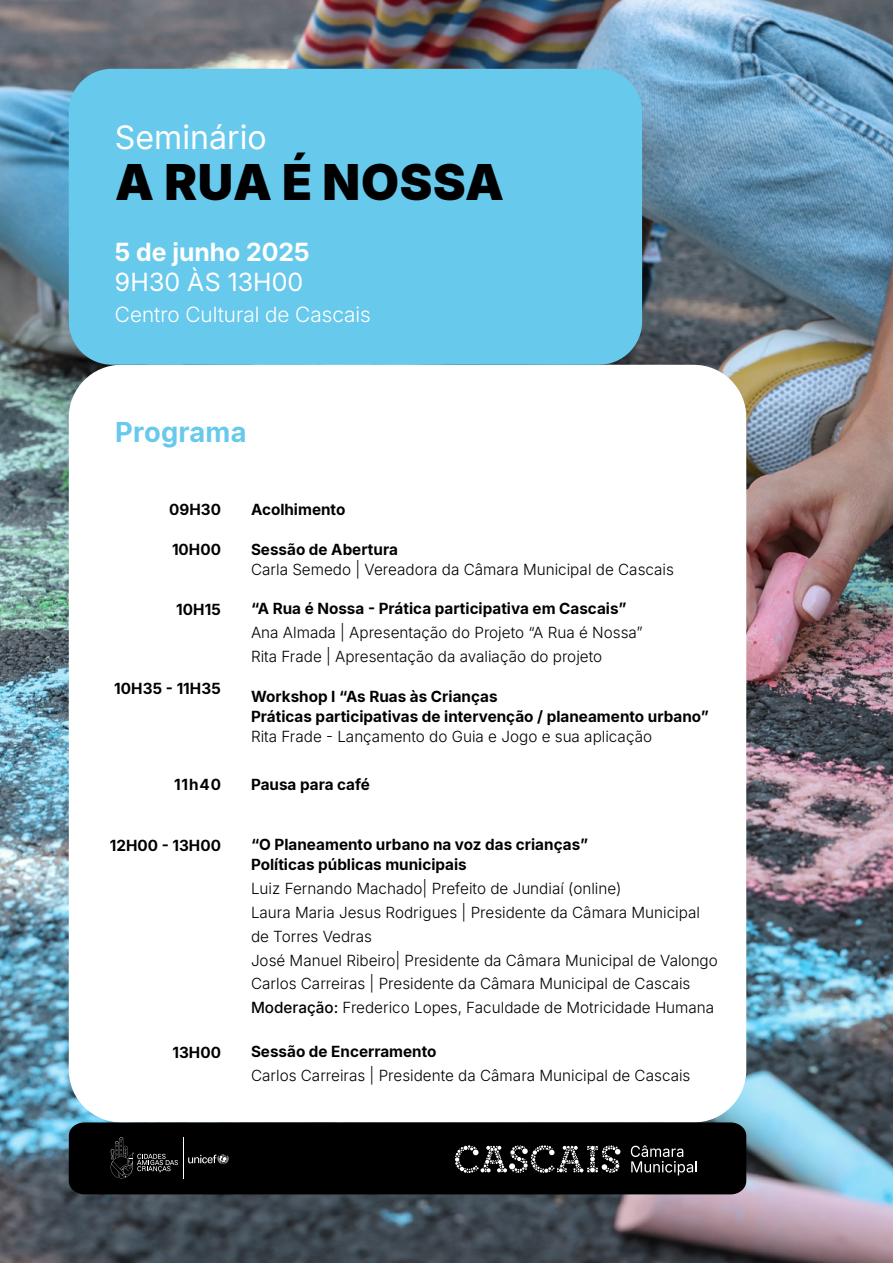
<style>
.page{position:relative;width:893px;height:1263px;background:#fff}
.page>*{position:absolute;margin:0;border:0;box-sizing:border-box;transform-origin:0 0}
.t1{font:900 49.05px "Inter";letter-spacing:.015em;color:#000}
.t2{font:32.1px "Inter";color:#fff}
.t3{font:700 27.3px "Inter";letter-spacing:.01em;color:#67c9ec}
.t4{font:700 25.05px "Inter 18 pt";color:#fff}
.t5{font:25.05px "Inter 18 pt";letter-spacing:.01em;color:#fff}
.t6{font:300 21px "Inter 18 pt";color:#fff}
.t7{font:300 15.3px/24px "Inter";color:#000}
.t8{font:700 15.3px/19.8px "Inter";color:#000}
.s1{font-weight:500}
</style>
<div class="page">
<img style="left:0;top:0;width:893px;height:1263px">
<div style="left:69px;top:365px;width:677px;height:757px;background:#fff;border-radius:53px"></div>
<div style="left:69px;top:69px;width:573px;height:296px;background:#67c9ec;border-radius:43px"></div>
<div style="left:69px;top:1122px;width:677px;height:72px;background:#000"></div>
<svg style="left:455px;top:1145px;width:165px;height:28px;background:#414141"></svg>
<svg style="left:631px;top:1145px;width:66px;height:30px;background:#363636"></svg>
<svg style="left:188px;top:1154px;width:41px;height:10px"></svg>
<hr style="left:183px;top:1137px;width:1px;height:41px;background:#fff">
<svg style="left:111px;top:1137px;width:67px;height:41px;background:#191919"></svg>
<h2 class="t2" style="left:115px;top:113px;width:153px">Seminário</h2>
<h1 class="t1" style="left:115px;top:145px;width:390px">A RUA É NOSSA</h1>
<h3 class="t4" style="left:115px;top:233px;width:196px">5 de junho 2025</h3>
<h3 class="t5" style="left:115px;top:264px;width:190px">9H30 ÀS 13H00</h3>
<h3 class="t6" style="left:115px;top:298px;width:257px">Centro Cultural de Cascais</h3>
<h3 class="t3" style="left:115px;top:412px;width:133px">Programa</h3>
<p class="t8" style="left:169px;top:499px;width:53px">09H30</p>
<p class="t8" style="left:172px;top:539px;width:51px">10H00</p>
<p class="t8" style="left:176px;top:599px;width:46px">10H15</p>
<p class="t8" style="left:114px;top:678px;width:108px">10H35 - 11H35</p>
<p class="t8" style="left:174px;top:774px;width:48px">11h40</p>
<p class="t8" style="left:110px;top:835px;width:113px">12H00 - 13H00</p>
<p class="t8" style="left:172px;top:1042px;width:50px">13H00</p>
<p class="t8" style="left:251px;top:499px;width:96px">Acolhimento</p>
<p class="t8" style="left:251px;top:539px;width:148px">Sessão de Abertura</p>
<p class="t7" style="left:251px;top:556px;width:424px">Carla Semedo | Vereadora da Câmara Municipal de Cascais</p>
<p class="t8" style="left:251px;top:598px;width:377px">“A Rua é Nossa - Prática participativa em Cascais”</p>
<p class="t7" style="left:251px;top:620px;width:393px">Ana Almada | Apresentação do Projeto “A Rua é Nossa”<br>Rita Frade | Apresentação da avaliação do projeto</p>
<p class="t8" style="left:251px;top:686px;width:460px">Workshop I “As Ruas às Crianças<br>Práticas participativas de intervenção / planeamento urbano”</p>
<p class="t7" style="left:251px;top:723px;width:403px">Rita Frade - Lançamento do Guia e Jogo e sua aplicação</p>
<p class="t8" style="left:251px;top:774px;width:120px">Pausa para café</p>
<p class="t8" style="left:251px;top:834px;width:339px">“O Planeamento urbano na voz das crianças”<br>Políticas públicas municipais</p>
<p class="t7" style="left:251px;top:875px;width:468px">Luiz Fernando Machado| Prefeito de Jundiaí (online)<br>Laura Maria Jesus Rodrigues | Presidente da Câmara Municipal de Torres Vedras<br>José Manuel Ribeiro| Presidente da Câmara Municipal de Valongo Carlos Carreiras | Presidente da Câmara Municipal de Cascais <span class="s1">Moderação:</span> Frederico Lopes, Faculdade de Motricidade Humana</p>
<p class="t8" style="left:251px;top:1041px;width:187px">Sessão de Encerramento</p>
<p class="t7" style="left:251px;top:1063px;width:441px">Carlos Carreiras | Presidente da Câmara Municipal de Cascais</p>
</div>
